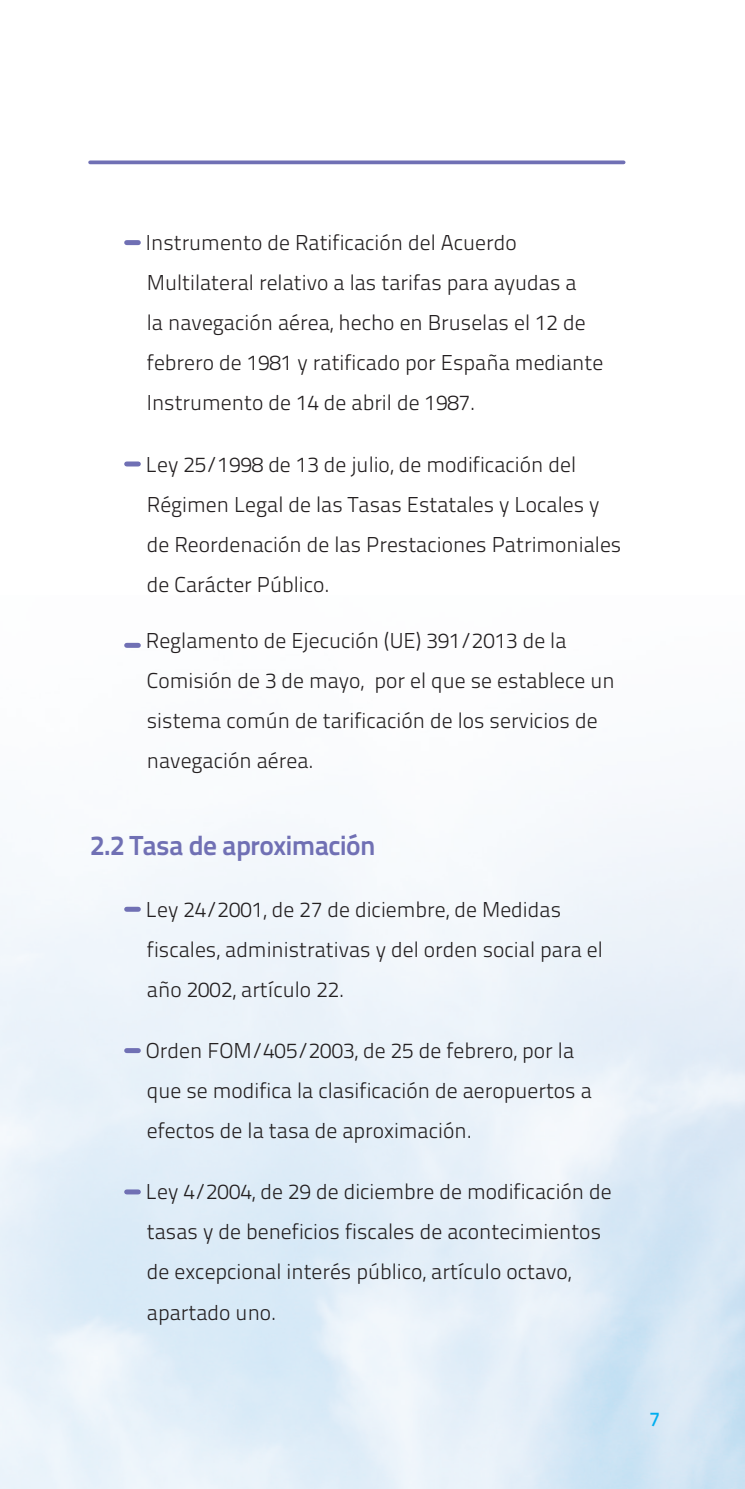
<style>
.page{position:relative;width:745px;height:1489px;background:#fff}
.page>*{position:absolute;margin:0;border:0;box-sizing:border-box;transform-origin:0 0}
.t1{font:700 27.5px "ENAIRE Titillium";letter-spacing:-.025em;color:#7070b4}
.t2{font:300 21.5px/40px "ENAIRE Titillium";color:#231f20}
.t3{font:600 20px "ENAIRE Titillium";color:#00aeef}
</style>
<div class="page">
<div style="left:127px;top:240px;width:11px;height:5px;background:#7070b4"></div>
<div style="left:127px;top:461px;width:11px;height:5px;background:#7070b4"></div>
<div style="left:127px;top:643px;width:11px;height:5px;background:#7070b4"></div>
<div style="left:127px;top:906px;width:11px;height:5px;background:#7070b4"></div>
<div style="left:127px;top:1048px;width:11px;height:5px;background:#7070b4"></div>
<div style="left:127px;top:1189px;width:11px;height:5px;background:#7070b4"></div>
<svg style="left:90px;top:160px;width:533px;height:4px;fill:#7070b4"></svg>
<p class="t2" style="left:146px;top:221px;width:458px">Instrumento de Ratificación del Acuerdo Multilateral relativo a las tarifas para ayudas a<br>la navegación aérea, hecho en Bruselas el 12 de febrero de 1981 y ratificado por España mediante Instrumento de 14 de abril de 1987.</p>
<p class="t2" style="left:146px;top:443px;width:476px">Ley 25/1998 de 13 de julio, de modificación del Régimen Legal de las Tasas Estatales y Locales y de Reordenación de las Prestaciones Patrimoniales de Carácter Público.</p>
<p class="t2" style="left:146px;top:619px;width:470px">Reglamento de Ejecución (UE) 391/2013 de la Comisión de 3 de mayo, por el que se establece un sistema común de tarificación de los servicios de navegación aérea.</p>
<p class="t1" style="left:90px;top:824px;width:287px">2.2 Tasa de aproximación</p>
<p class="t2" style="left:146px;top:888px;width:458px">Ley 24/2001, de 27 de diciembre, de Medidas fiscales, administrativas y del orden social para el año 2002, artículo 22.</p>
<p class="t2" style="left:146px;top:1029px;width:447px">Orden FOM/405/2003, de 25 de febrero, por la que se modifica la clasificación de aeropuertos a efectos de la tasa de aproximación.</p>
<p class="t2" style="left:146px;top:1170px;width:467px">Ley 4/2004, de 29 de diciembre de modificación de tasas y de beneficios fiscales de acontecimientos de excepcional interés público, artículo octavo, apartado uno.</p>
<p class="t3" style="left:649px;top:1403px;width:12px">7</p>
</div>
